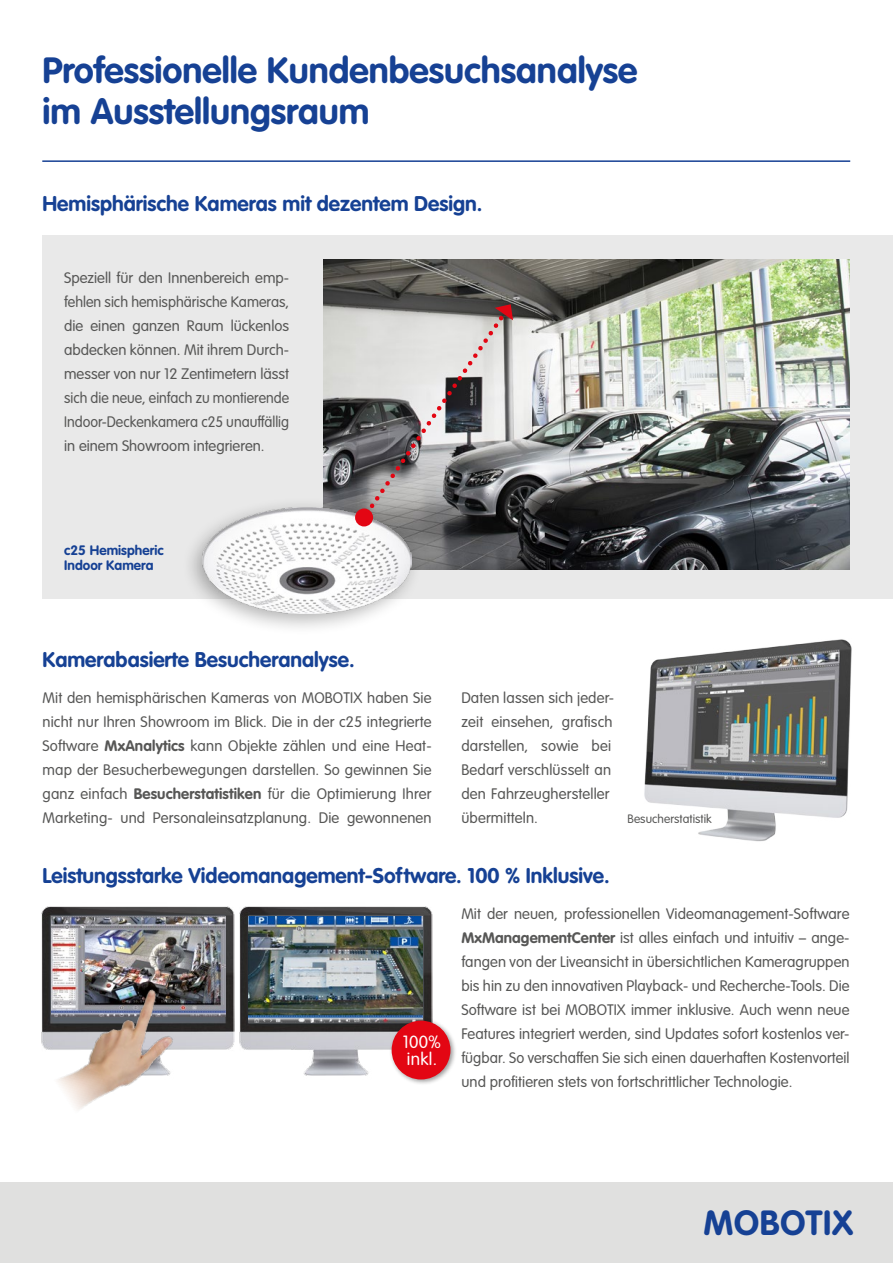
<style>
.page{position:relative;width:893px;height:1263px;background:#fff}
.page>*{position:absolute;margin:0;border:0;box-sizing:border-box;transform-origin:0 0}
.PageHead{font:700 36px/40.5px "VAG Rounded LT Pro";color:#164194}
.t1{font:700 34.5px "VAG Rounded LT Pro";letter-spacing:.02em;color:#164194}
.TextParagraphTitleSe{font:700 21px "VAG Rounded LT Pro";color:#164194}
.PageFooterHead{font:300 17.4px "VAG Rounded LT Pro";letter-spacing:.02em;color:#fff}
.TextParagraph{font:300 15px/24px "VAG Rounded LT Pro";letter-spacing:.01em;color:#575756;text-align:justify}
.TextPicNotesTitle{font:700 13.5px "VAG Rounded LT Pro";letter-spacing:.005em;color:#164194}
.TextPicNotes{font:300 12px "VAG Rounded LT Pro";letter-spacing:.005em;color:#575756}
.s1{font-weight:700}
</style>
<div class="page">
<hr style="left:42px;top:160px;width:808px;height:2px;background:#164194">
<div style="left:0;top:1182px;width:893px;height:81px;background:#e0e0df"></div>
<img style="left:42px;top:906px;width:193px;height:144px">
<img style="left:51px;top:916px;width:174px;height:100px">
<img style="left:239px;top:906px;width:193px;height:170px">
<img style="left:249px;top:916px;width:174px;height:107px">
<img style="left:41px;top:960px;width:169px;height:150px">
<div style="left:389px;top:1018px;width:68px;height:67px;background:#000;opacity:.4"></div>
<div style="left:392px;top:1021px;width:58px;height:58px;background:#e30613;border-radius:50%"></div>
<div style="left:42px;top:235px;width:851px;height:363px;background:#e9e9e9"></div>
<img style="left:323px;top:259px;width:526px;height:311px">
<div style="left:181px;top:496px;width:242px;height:140px;background:#000;opacity:.3"></div>
<img style="left:202px;top:507px;width:210px;height:107px">
<svg style="left:360px;top:304px;width:153px;height:216px"></svg>
<div style="left:355px;top:508px;width:18px;height:18px;background:#e30613;border-radius:50%"></div>
<img style="left:644px;top:639px;width:208px;height:203px">
<p class="PageHead" style="left:43px;top:51px;width:597px">Professionelle Kundenbesuchsanalyse im Ausstellungsraum</p>
<p class="TextParagraphTitleSe" style="left:43px;top:190px;width:441px">Hemisphärische Kameras mit dezentem Design.</p>
<p class="TextParagraph" style="left:64px;top:266px;width:227px">Speziell für den Innenbereich emp&shy;fehlen sich hemisphärische Kameras, die einen ganzen Raum lückenlos abdecken können. Mit ihrem Durch&shy;messer von nur 12 Zentimetern lässt sich die neue, einfach zu montierende Indoor-Deckenkamera c25 unauffällig in einem Showroom integrieren.</p>
<p class="TextPicNotesTitle" style="left:64px;top:542px;width:101px">c25 Hemispheric</p>
<p class="TextPicNotesTitle" style="left:64px;top:557px;width:91px">Indoor Kamera</p>
<p class="TextParagraphTitleSe" style="left:43px;top:646px;width:314px">Kamerabasierte Besucheranalyse.</p>
<p class="TextParagraph" style="left:43px;top:686px;width:391px">Mit den hemisphärischen Kameras von MOBOTIX haben Sie nicht nur Ihren Showroom im Blick. Die in der c25 integrierte Software <span class="s1">MxAnalytics</span> kann Objekte zählen und eine Heat&shy;map der Besucherbewegungen darstellen. So gewinnen Sie ganz einfach <span class="s1">Besucherstatistiken</span> für die Optimierung Ihrer Marketing- und Personaleinsatzplanung. Die gewonnenen</p>
<p class="TextParagraph" style="left:461px;top:686px;width:154px;text-align:left">Daten lassen sich jeder&shy;zeit einsehen, grafisch darstellen, sowie bei<br>Bedarf verschlüsselt an den Fahrzeughersteller übermitteln.</p>
<p class="TextPicNotes" style="left:627px;top:812px;width:86px">Besucherstatistik</p>
<p class="TextParagraphTitleSe" style="left:43px;top:862px;width:569px">Leistungsstarke Videomanagement-Software. 100 % Inklusive.</p>
<p class="TextParagraph" style="left:461px;top:902px;width:390px">Mit der neuen, professionellen Videomanagement-Software <span class="s1">MxManagementCenter</span> ist alles einfach und intuitiv – ange&shy;fangen von der Liveansicht in übersichtlichen Kameragruppen bis hin zu den innovativen Playback- und Recherche-Tools. Die Software ist bei MOBOTIX immer inklusive. Auch wenn neue Features integriert werden, sind Updates sofort kostenlos ver&shy;fügbar. So verschaffen Sie sich einen dauerhaften Kostenvorteil und profitieren stets von fortschrittlicher Technologie.</p>
<p class="PageFooterHead" style="left:403px;top:1032px;width:40px">100%</p>
<p class="PageFooterHead" style="left:407px;top:1048px;width:32px">inkl.</p>
<p class="t1" style="left:703px;top:1200px;width:151px">MOBOTIX</p>
</div>
